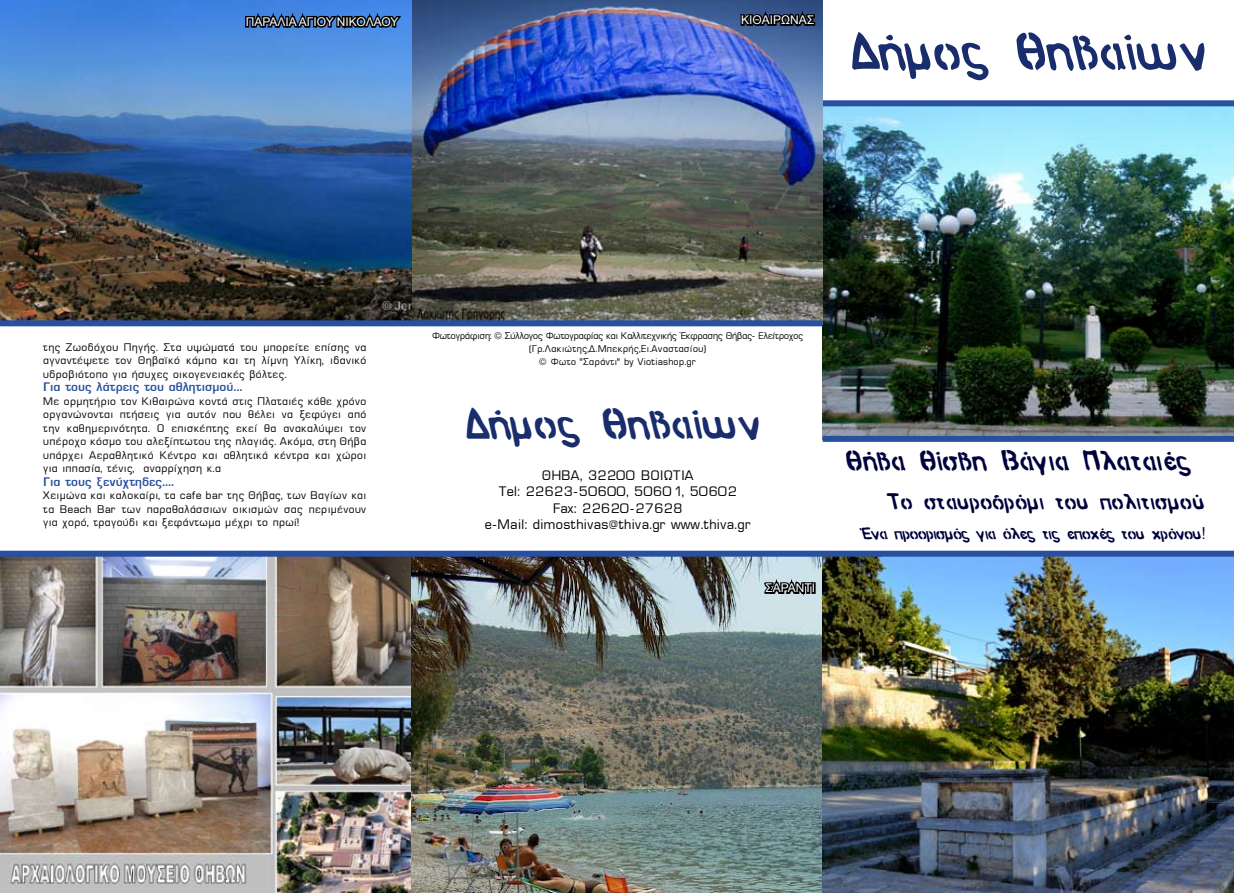
<style>
.page{position:relative;width:1234px;height:893px;background:#fff}
.page>*{position:absolute;margin:0;border:0;box-sizing:border-box;transform-origin:0 0}
.t1{font:52.5px "MS Analog Lefty";color:#192c6c}
.t2{font:43.5px "MS Analog Lefty";color:#192c6c}
.t3{font:28.5px "MS Analog Lefty";color:#00023d}
.t4{font:22.5px "MS Analog Lefty";color:#00023d}
.t5{font:16.5px "MS Analog Lefty";letter-spacing:-.04em;color:#00023d}
.t6{font:15px/16.5px "UB Europa";color:#000;text-align:center}
.t7{font:13.5px "UB Europa Bold";color:#28509f}
.t8{font:12px/13.5px "UB Europa";color:#000;text-align:justify}
.t9{font:12px "Arial";color:#fff}
.t10{font:10.5px/12.6px "UB Europa";letter-spacing:-.05em;color:#000;text-align:center}
.s1{font-family:"Arial Narrow"}
</style>
<div class="page">
<img style="left:822px;top:106px;width:411px;height:330px">
<div style="left:822px;top:100px;width:411px;height:6px;background:#28509f"></div>
<img style="left:0;top:0;width:822px;height:320px">
<img style="left:0;top:557px;width:411px;height:336px">
<div style="left:0;top:320px;width:822px;height:6px;background:#28509f"></div>
<img style="left:411px;top:557px;width:822px;height:336px">
<div style="left:0;top:551px;width:1233px;height:6px;background:#28509f"></div>
<div style="left:822px;top:436px;width:411px;height:6px;background:#28509f"></div>
<svg style="left:243px;top:6px;width:161px;height:28px;background:#2e5b97"></svg>
<svg style="left:739px;top:4px;width:77px;height:28px;background:#233759"></svg>
<svg style="left:760px;top:572px;width:54px;height:28px"></svg>
<div style="left:811px;top:582px;width:4px;height:12px;border:3px solid #000"></div>
<p class="t9" style="left:245px;top:14px;width:154px">ΠΑΡΑΛΙΑ ΑΓΙΟΥ ΝΙΚΟΛΑΟΥ</p>
<p class="t9" style="left:741px;top:12px;width:74px">ΚΙΘΑΙΡΩΝΑΣ</p>
<h1 class="t1" style="left:848px;top:19px;width:365px">Δήμος Θηβαίων</h1>
<p class="t8" style="left:42px;top:340px;width:325px">της Ζωοδόχου Πηγής. Στα υψώματά του μπορείτε επίσης να αγναντέψετε τον Θηβαϊκό κάμπο και τη λίμνη Υλίκη, ιδανικό υδροβιότοπο για ήσυχες οικογενειακές βόλτες.</p>
<p class="t7" style="left:42px;top:380px;width:201px">Για τους λάτρεις του αθλητισμού...</p>
<p class="t8" style="left:42px;top:394px;width:325px">Με ορμητήριο τον Κιθαιρώνα κοντά στις Πλαταιές κάθε χρόνο οργανώνονται πτήσεις για αυτόν που θέλει να ξεφύγει από την καθημερινότητα. Ο επισκέπτης εκεί θα ανακαλύψει τον υπέροχο κόσμο του αλεξίπτωτου της πλαγιάς. Ακόμα, στη Θήβα υπάρχει Αεραθλητικό Κέντρο και αθλητικά κέντρα και χώροι για ιππασία, τένις, αναρρίχηση κ.α</p>
<p class="t7" style="left:42px;top:475px;width:133px">Για τους ξενύχτηδες....</p>
<p class="t8" style="left:42px;top:489px;width:325px">Χειμώνα και καλοκαίρι, τα cafe bar της Θήβας, των Βαγίων και τα Beach Bar των παραθαλάσσιων οικισμών σας περιμένουν για χορό, τραγούδι και ξεφάντωμα μέχρι το πρωί!</p>
<p class="t10" style="left:431px;top:330px;width:373px">Φωτογράφιση: © Σύλλογος Φωτογραφίας και Καλλιτεχνικής Έκφρασης Θήβας- Ελείτροχος (Γρ.Λακιώτης,Δ.Μπεκρής,Ει.Αναστασίου)<br>© Φωτο “Σαράντι” by Viotiashop.gr</p>
<h2 class="t2" style="left:463px;top:397px;width:303px">Δήμος Θηβαίων</h2>
<p class="t6" style="left:483px;top:467px;width:268px">ΘΗΒΑ, 32200 ΒΟΙΩΤΙΑ<br>Tel: 22623-50600, 50601, 50602<br>Fax: 22620-27628<br>e-Mail: dimosthivas@thiva.gr www.thiva.gr</p>
<p class="t9" style="left:765px;top:580px;width:51px">ΣΑΡΑΝΤΙ</p>
<h3 class="t3" style="left:846px;top:444px;width:347px">Θήβα Θίσβη Βάγια Πλαταιές</h3>
<h3 class="t4" style="left:888px;top:488px;width:318px">Το σταυροδρόμι του πολιτισμού</h3>
<h3 class="t5" style="left:860px;top:524px;width:346px">Ένα προορισμός για όλες τις εποχές του χρόνου<span class="s1">!</span></h3>
</div>
